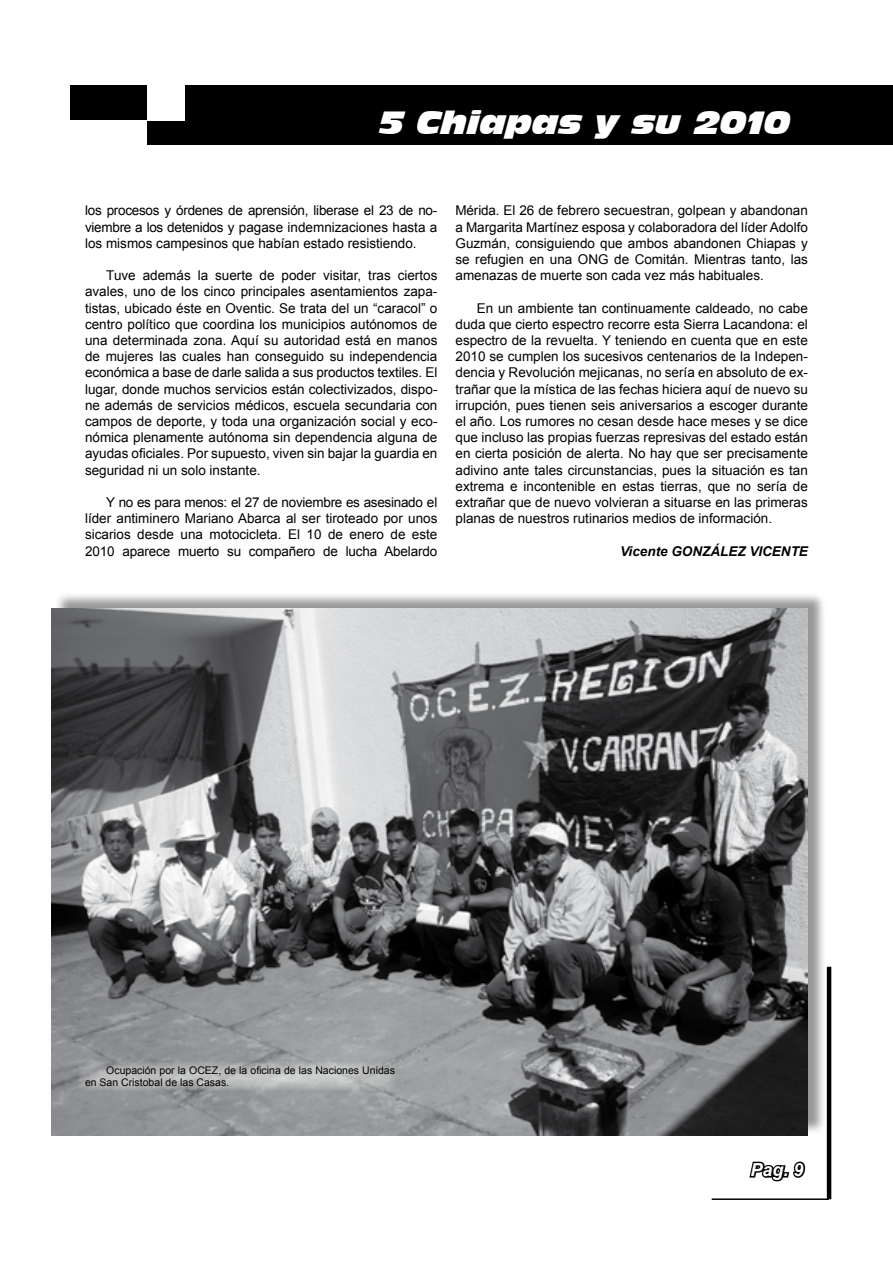
<style>
.page{position:relative;width:893px;height:1263px;background:#fff}
.page>*{position:absolute;margin:0;border:0;box-sizing:border-box;transform-origin:0 0}
.t1{font:italic 30px "Incised 901 BT Nord";color:#fff}
.t2{font:italic 700 18px "Arial";color:#fff}
.t3{font:13.5px/16.2px "Arial";color:#000;text-align:justify}
.t4{font:italic 700 13.5px "Arial";color:#000}
.t5{font:10.5px/12.6px "Arial";color:#000}
</style>
<div class="page">
<hr style="left:712px;top:1198px;width:117px;height:2px;background:#000">
<hr style="left:827px;top:967px;width:4px;height:232px;background:#000">
<div style="left:70px;top:85px;width:823px;height:60px;background:#000"></div>
<div style="left:147px;top:62px;width:38px;height:58px;background:#fff"></div>
<div style="left:65px;top:120px;width:82px;height:39px;background:#fff"></div>
<div style="left:54px;top:591px;width:778px;height:549px;background:#000;opacity:.41"></div>
<img style="left:51px;top:609px;width:756px;height:526px">
<svg style="left:78px;top:1062px;width:317px;height:29px;background:#b2b3b4"></svg>
<svg style="left:749px;top:1161px;width:57px;height:21px"></svg>
<h1 class="t1" style="left:380px;top:105px;width:412px">5 Chiapas y su 2010</h1>
<p class="t3" style="left:85px;top:203px;width:354px">los procesos y órdenes de aprensión, liberase el 23 de no&shy;viembre a los detenidos y pagase indemnizaciones hasta a los mismos campesinos que habían estado resistiendo.</p>
<p class="t3" style="left:85px;top:267px;width:354px;text-indent:21px">Tuve además la suerte de poder visitar, tras ciertos avales, uno de los cinco principales asentamientos zapa&shy;tistas, ubicado éste en Oventic. Se trata del un “caracol” o centro político que coordina los municipios autónomos de una determinada zona. Aquí su autoridad está en manos de mujeres las cuales han conseguido su independencia económica a base de darle salida a sus productos textiles. El lugar, donde muchos servicios están colectivizados, dispo&shy;ne además de servicios médicos, escuela secundaria con campos de deporte, y toda una organización social y eco&shy;nómica plenamente autónoma sin dependencia alguna de ayudas oficiales. Por supuesto, viven sin bajar la guardia en seguridad ni un solo instante.</p>
<p class="t3" style="left:85px;top:494px;width:354px;text-indent:21px">Y no es para menos: el 27 de noviembre es asesinado el líder antiminero Mariano Abarca al ser tiroteado por unos sicarios desde una motocicleta. El 10 de enero de este 2010 aparece muerto su compañero de lucha Abelardo</p>
<p class="t3" style="left:455px;top:203px;width:354px">Mérida. El 26 de febrero secuestran, golpean y abandonan a Margarita Martínez esposa y colaboradora del líder Adolfo Guzmán, consiguiendo que ambos abandonen Chiapas y se refugien en una ONG de Comitán. Mientras tanto, las amenazas de muerte son cada vez más habituales.</p>
<p class="t3" style="left:455px;top:300px;width:354px;text-indent:21px">En un ambiente tan continuamente caldeado, no cabe duda que cierto espectro recorre esta Sierra Lacandona: el espectro de la revuelta. Y teniendo en cuenta que en este 2010 se cumplen los sucesivos centenarios de la Indepen&shy;dencia y Revolución mejicanas, no sería en absoluto de ex&shy;trañar que la mística de las fechas hiciera aquí de nuevo su irrupción, pues tienen seis aniversarios a escoger durante el año. Los rumores no cesan desde hace meses y se dice que incluso las propias fuerzas represivas del estado están en cierta posición de alerta. No hay que ser precisamente adivino ante tales circunstancias, pues la situación es tan extrema e incontenible en estas tierras, que no sería de extrañar que de nuevo volvieran a situarse en las primeras planas de nuestros rutinarios medios de información.</p>
<p class="t4" style="left:620px;top:542px;width:189px">Vicente GONZÁLEZ VICENTE</p>
<p class="t5" style="left:85px;top:1064px;width:311px;text-indent:21px">Ocupación por la OCEZ, de la oficina de las Naciones Unidas en San Cristobal de las Casas.</p>
<h2 class="t2" style="left:750px;top:1158px;width:55px">Pag. 9</h2>
</div>
